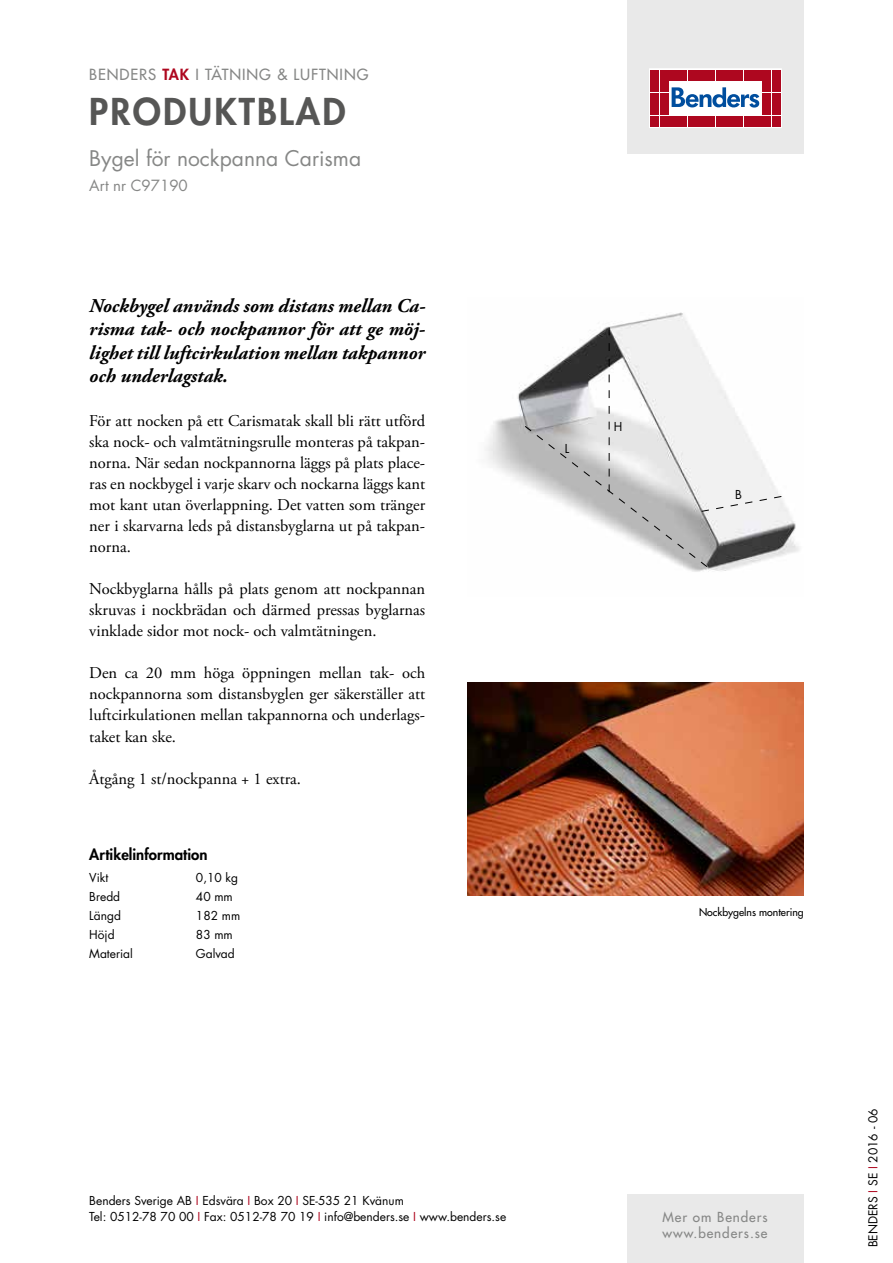
<style>
.page{position:relative;width:893px;height:1263px;background:#fff}
.page>*{position:absolute;margin:0;border:0;box-sizing:border-box;transform-origin:0 0}
.t1{font:800 36px "Futura Std";letter-spacing:.06em;color:#565655}
.t2{font:21px "Futura Std";color:#868786}
.t3{font:italic 700 19.5px/23.4px "Adobe Garamond Pro";color:#000;text-align:justify}
.t4{font:16.5px/21px "Adobe Garamond Pro";color:#000;text-align:justify}
.t5{font:500 15px "Futura Std";letter-spacing:.06em;color:#868786}
.t6{font:800 15px "Futura Std";color:#000}
.t7{font:15px "Futura Std";color:#868786}
.t8{font:500 13.5px/16.2px "Futura Std";letter-spacing:.07em;color:#868786}
.t9{font:12px/16.5px "Futura Std";color:#000}
.t10{font:500 10.5px "Futura Std";color:#000}
.s1{font-weight:800;color:#ae071f}
.s2{color:#ae071f}
</style>
<div class="page">
<div style="left:627px;top:0;width:177px;height:153px;background:#e9e9e9"></div>
<svg style="left:649px;top:69px;width:132px;height:59px;background:#eac2c8"></svg>
<div style="left:651px;top:70px;width:8px;height:10px;background:#ae071f"></div>
<div style="left:660px;top:70px;width:8px;height:10px;background:#ae071f"></div>
<div style="left:651px;top:81px;width:8px;height:11px;background:#ae071f"></div>
<div style="left:660px;top:81px;width:8px;height:11px;background:#ae071f"></div>
<div style="left:651px;top:93px;width:8px;height:10px;background:#ae071f"></div>
<div style="left:660px;top:93px;width:8px;height:10px;background:#ae071f"></div>
<div style="left:651px;top:104px;width:8px;height:11px;background:#ae071f"></div>
<div style="left:660px;top:104px;width:8px;height:11px;background:#ae071f"></div>
<div style="left:651px;top:116px;width:8px;height:10px;background:#ae071f"></div>
<div style="left:660px;top:116px;width:8px;height:10px;background:#ae071f"></div>
<div style="left:669px;top:70px;width:8px;height:10px;background:#ae071f"></div>
<div style="left:679px;top:70px;width:8px;height:10px;background:#ae071f"></div>
<div style="left:688px;top:70px;width:8px;height:10px;background:#ae071f"></div>
<div style="left:697px;top:70px;width:9px;height:10px;background:#ae071f"></div>
<div style="left:707px;top:70px;width:8px;height:10px;background:#ae071f"></div>
<div style="left:716px;top:70px;width:8px;height:10px;background:#ae071f"></div>
<div style="left:725px;top:70px;width:9px;height:10px;background:#ae071f"></div>
<div style="left:735px;top:70px;width:8px;height:10px;background:#ae071f"></div>
<div style="left:744px;top:70px;width:8px;height:10px;background:#ae071f"></div>
<div style="left:753px;top:70px;width:9px;height:10px;background:#ae071f"></div>
<div style="left:669px;top:116px;width:8px;height:10px;background:#ae071f"></div>
<div style="left:679px;top:116px;width:8px;height:10px;background:#ae071f"></div>
<div style="left:688px;top:116px;width:8px;height:10px;background:#ae071f"></div>
<div style="left:697px;top:116px;width:9px;height:10px;background:#ae071f"></div>
<div style="left:707px;top:116px;width:8px;height:10px;background:#ae071f"></div>
<div style="left:716px;top:116px;width:8px;height:10px;background:#ae071f"></div>
<div style="left:725px;top:116px;width:9px;height:10px;background:#ae071f"></div>
<div style="left:735px;top:116px;width:8px;height:10px;background:#ae071f"></div>
<div style="left:744px;top:116px;width:8px;height:10px;background:#ae071f"></div>
<div style="left:753px;top:116px;width:9px;height:10px;background:#ae071f"></div>
<div style="left:763px;top:70px;width:8px;height:10px;background:#ae071f"></div>
<div style="left:772px;top:70px;width:8px;height:10px;background:#ae071f"></div>
<div style="left:763px;top:81px;width:8px;height:11px;background:#ae071f"></div>
<div style="left:772px;top:81px;width:8px;height:11px;background:#ae071f"></div>
<div style="left:763px;top:93px;width:8px;height:10px;background:#ae071f"></div>
<div style="left:772px;top:93px;width:8px;height:10px;background:#ae071f"></div>
<div style="left:763px;top:104px;width:8px;height:11px;background:#ae071f"></div>
<div style="left:772px;top:104px;width:8px;height:11px;background:#ae071f"></div>
<div style="left:763px;top:116px;width:8px;height:10px;background:#ae071f"></div>
<div style="left:772px;top:116px;width:8px;height:10px;background:#ae071f"></div>
<svg style="left:672px;top:87px;width:87px;height:21px;background:#8fb1d4"></svg>
<div style="left:627px;top:1195px;width:177px;height:68px;background:#e9e9e9"></div>
<img style="left:485px;top:312px;width:314px;height:260px">
<img style="left:468px;top:682px;width:336px;height:213px">
<svg style="left:525px;top:327px;width:257px;height:240px"></svg>
<p class="t5" style="left:89px;top:65px;width:281px">BENDERS <span class="s1">TAK</span> I TÄTNING &amp; LUFTNING</p>
<h1 class="t1" style="left:89px;top:89px;width:258px">PRODUKTBLAD</h1>
<p class="t2" style="left:89px;top:145px;width:273px">Bygel för nockpanna Carisma</p>
<p class="t7" style="left:89px;top:176px;width:100px">Art nr C97190</p>
<p class="t3" style="left:89px;top:294px;width:337px">Nockbygel används som distans mellan Ca&shy;risma tak- och nockpannor för att ge möj&shy;lighet till luftcirkulation mellan takpannor och underlagstak.</p>
<p class="t4" style="left:89px;top:411px;width:337px">För att nocken på ett Carismatak skall bli rätt utförd ska nock- och valmtätningsrulle monteras på takpan&shy;norna. När sedan nockpannorna läggs på plats place&shy;ras en nockbygel i varje skarv och nockarna läggs kant mot kant utan överlappning. Det vatten som tränger ner i skarvarna leds på distansbyglarna ut på takpan&shy;norna.</p>
<p class="t4" style="left:89px;top:579px;width:337px">Nockbyglarna hålls på plats genom att nockpannan skruvas i nockbrädan och därmed pressas byglarnas vinklade sidor mot nock- och valmtätningen.</p>
<p class="t4" style="left:89px;top:663px;width:337px">Den ca 20 mm höga öppningen mellan tak- och nockpannorna som distansbyglen ger säkerställer att luftcirkulationen mellan takpannorna och underlags&shy;taket kan ske.</p>
<p class="t4" style="left:89px;top:768px;width:213px">Åtgång 1 st/nockpanna + 1 extra.</p>
<p class="t6" style="left:89px;top:844px;width:120px">Artikelinformation</p>
<p class="t9" style="left:89px;top:869px;width:21px">Vikt</p>
<p class="t9" style="left:196px;top:869px;width:44px">0,10 kg</p>
<p class="t9" style="left:89px;top:888px;width:32px">Bredd</p>
<p class="t9" style="left:196px;top:888px;width:38px">40 mm</p>
<p class="t9" style="left:89px;top:907px;width:33px">Längd</p>
<p class="t9" style="left:196px;top:907px;width:46px">182 mm</p>
<p class="t9" style="left:89px;top:926px;width:27px">Höjd</p>
<p class="t9" style="left:196px;top:926px;width:38px">83 mm</p>
<p class="t9" style="left:89px;top:945px;width:45px">Material</p>
<p class="t9" style="left:196px;top:945px;width:40px">Galvad</p>
<p class="t9" style="left:565px;top:440px;width:6px">L</p>
<p class="t9" style="left:614px;top:419px;width:10px">H</p>
<p class="t9" style="left:735px;top:486px;width:8px">B</p>
<p class="t10" style="left:699px;top:906px;width:106px">Nockbygelns montering</p>
<p class="t9" style="left:89px;top:1192px;width:418px">Benders Sverige AB <span class="s2">I</span> Edsvära <span class="s2">I</span> Box 20 <span class="s2">I</span> SE-535 21 Kvänum<br>Tel: 0512-78 70 00 <span class="s2">I</span> Fax: 0512-78 70 19 <span class="s2">I</span> info@benders.se <span class="s2">I</span> www.benders.se</p>
<p class="t8" style="left:662px;top:1209px;width:107px">Mer om Benders www.benders.se</p>
<p class="t9" style="left:865px;top:1247px;width:140px;rotate:-90deg">BENDERS <span class="s2">I</span> SE <span class="s2">I</span> 2016 - 06</p>
</div>
